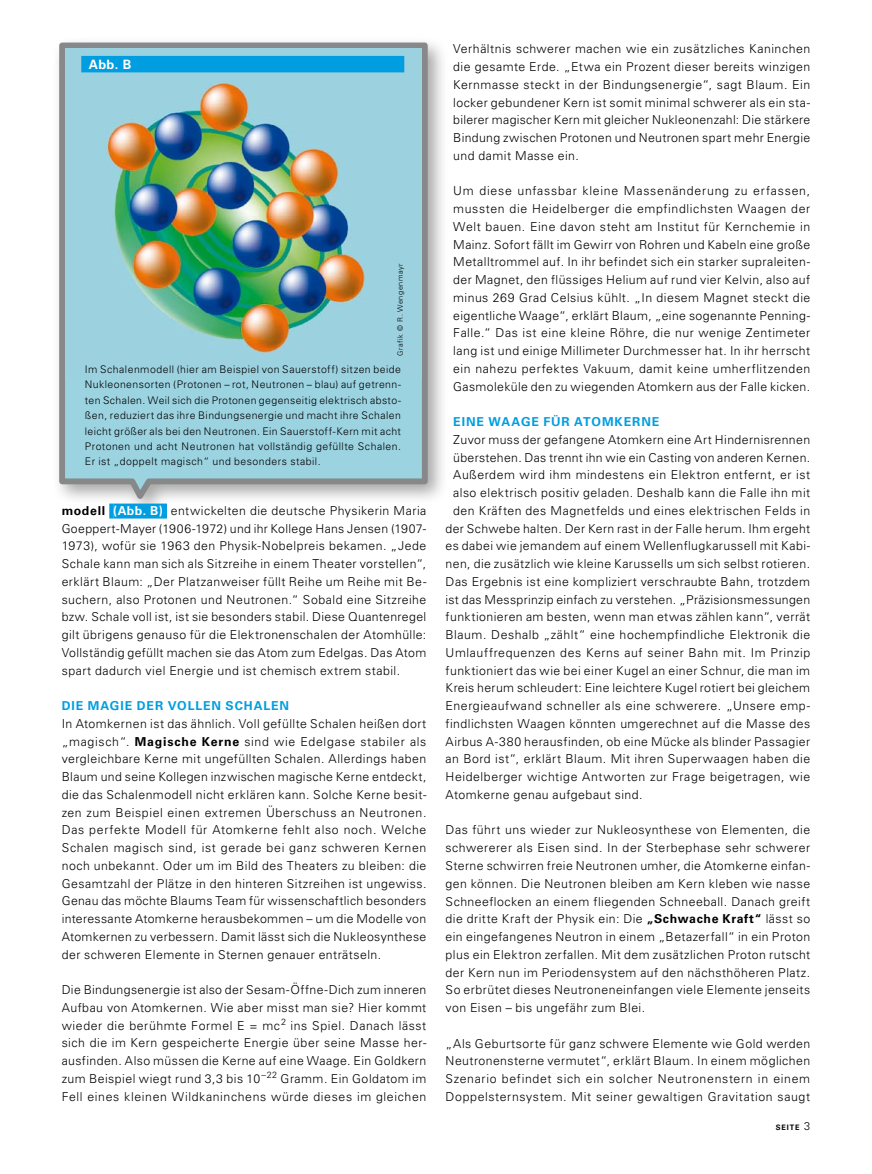
<style>
.page{position:relative;width:872px;height:1174px;background:#fff}
.page>*{position:absolute;margin:0;border:0;box-sizing:border-box;transform-origin:0 0}
.t1{font:700 12.9px "Univers LT";color:#fff}
.t2{font:300 12.3px/17.7px "Univers LT";letter-spacing:.035em;color:#000;text-align:justify}
.t3{font:700 12.3px "Univers LT";letter-spacing:.075em;color:#009ee0}
.t4{font:300 10.5px/15.5px "Univers LT";letter-spacing:.045em;color:#000;text-align:justify}
.t5{font:700 7.5px "Univers LT";letter-spacing:.125em;color:#000}
.t6{font:300 7.35px "Univers LT";letter-spacing:.07em;color:#000}
.s1{font-weight:700}
.s2{font-weight:700;color:#fff}
.s3{font-weight:300;font-size:11.25px}
</style>
<div class="page">
<div style="left:52px;top:35px;width:397px;height:484px;background:#000;opacity:.35"></div>
<svg style="left:56px;top:40px;width:375px;height:468px;background:#a7cad3"></svg>
<svg style="left:109px;top:503px;width:4px;height:15px"></svg>
<div style="left:113px;top:503px;width:54px;height:15px;background:#009ee0"></div>
<img style="left:65px;top:48px;width:356px;height:330px">
<div style="left:81px;top:56px;width:323px;height:16px;background:#009ee0"></div>
<p class="t1" style="left:89px;top:57px;width:44px">ABB. B</p>
<p class="t6" style="left:396px;top:356px;width:94px;rotate:-90deg">Grafik © R. Wengenmayr</p>
<p class="t4" style="left:85px;top:361px;width:318px">Im Schalenmodell (hier am Beispiel von Sauerstoff) sitzen beide Nukleonensorten (Protonen – rot, Neutronen – blau) auf getrenn&shy;ten Schalen. Weil sich die Protonen gegenseitig elektrisch absto&shy;ßen, reduziert das ihre Bindungsenergie und macht ihre Schalen leicht größer als bei den Neutronen. Ein Sauerstoff-Kern mit acht Protonen und acht Neutronen hat vollständig gefüllte Schalen.<br>Er ist „doppelt magisch“ und besonders stabil.</p>
<p class="t2" style="left:62px;top:501px;width:366px"><span class="s1">MODELL</span> <span class="s2">(ABB. B)</span> entwickelten die deutsche Physikerin Maria Goeppert-Mayer (1906-1972) und ihr Kollege Hans Jensen (1907- 1973), wofür sie 1963 den Physik-Nobelpreis bekamen. „Jede Schale kann man sich als Sitzreihe in einem Theater vorstellen“, erklärt Blaum: „Der Platzanweiser füllt Reihe um Reihe mit Be&shy;suchern, also Protonen und Neutronen.“ Sobald eine Sitzreihe bzw. Schale voll ist, ist sie besonders stabil. Diese Quantenregel gilt übrigens genauso für die Elektronenschalen der Atomhülle:<br>Vollständig gefüllt machen sie das Atom zum Edelgas. Das Atom spart dadurch viel Energie und ist chemisch extrem stabil.</p>
<p class="t3" style="left:62px;top:698px;width:219px">DIE MAGIE DER VOLLEN SCHALEN</p>
<p class="t2" style="left:62px;top:714px;width:366px">In Atomkernen ist das ähnlich. Voll gefüllte Schalen heißen dort „magisch“. <span class="s1">MAGISCHE KERNE</span> sind wie Edelgase stabiler als vergleichbare Kerne mit ungefüllten Schalen. Allerdings haben Blaum und seine Kollegen inzwischen magische Kerne entdeckt, die das Schalenmodell nicht erklären kann. Solche Kerne besit&shy;zen zum Beispiel einen extremen Überschuss an Neutronen.<br>Das perfekte Modell für Atomkerne fehlt also noch. Welche Schalen magisch sind, ist gerade bei ganz schweren Kernen noch unbekannt. Oder um im Bild des Theaters zu bleiben: die Gesamtzahl der Plätze in den hinteren Sitzreihen ist ungewiss.<br>Genau das möchte Blaums Team für wissenschaftlich besonders interessante Atomkerne herausbekommen – um die Modelle von Atomkernen zu verbessern. Damit lässt sich die Nukleosynthese der schweren Elemente in Sternen genauer enträtseln.</p>
<p class="t2" style="left:62px;top:981px;width:366px">Die Bindungsenergie ist also der Sesam-Öffne-Dich zum inneren Aufbau von Atomkernen. Wie aber misst man sie? Hier kommt wieder die berühmte Formel E = mc<sup>2</sup> ins Spiel. Danach lässt sich die im Kern gespeicherte Energie über seine Masse her&shy;ausfinden. Also müssen die Kerne auf eine Waage. Ein Goldkern zum Beispiel wiegt rund 3,3 bis 10<sup>–22</sup> Gramm. Ein Goldatom im Fell eines kleinen Wildkaninchens würde dieses im gleichen</p>
<p class="t2" style="left:453px;top:40px;width:358px">Verhältnis schwerer machen wie ein zusätzliches Kaninchen die gesamte Erde. „Etwa ein Prozent dieser bereits winzigen Kernmasse steckt in der Bindungsenergie“, sagt Blaum. Ein locker gebundener Kern ist somit minimal schwerer als ein sta&shy;bilerer magischer Kern mit gleicher Nukleonenzahl: Die stärkere Bindung zwischen Protonen und Neutronen spart mehr Energie und damit Masse ein.</p>
<p class="t2" style="left:453px;top:182px;width:358px">Um diese unfassbar kleine Massenänderung zu erfassen, mussten die Heidelberger die empfindlichsten Waagen der Welt bauen. Eine davon steht am Institut für Kernchemie in Mainz. Sofort fällt im Gewirr von Rohren und Kabeln eine große Metalltrommel auf. In ihr befindet sich ein starker supraleiten&shy;der Magnet, den flüssiges Helium auf rund vier Kelvin, also auf minus 269 Grad Celsius kühlt. „In diesem Magnet steckt die eigentliche Waage“, erklärt Blaum, „eine sogenannte Penning-Falle.“ Das ist eine kleine Röhre, die nur wenige Zentimeter lang ist und einige Millimeter Durchmesser hat. In ihr herrscht ein nahezu perfektes Vakuum, damit keine umherflitzenden Gasmoleküle den zu wiegenden Atomkern aus der Falle kicken.</p>
<p class="t3" style="left:453px;top:414px;width:17px">EINE</p>
<p class="t3" style="left:488px;top:414px;width:124px">WAAGE FÜR ATOMKE</p>
<p class="t3" style="left:632px;top:414px;width:19px">RNE</p>
<p class="t2" style="left:453px;top:430px;width:358px">Zuvor muss der gefangene Atomkern eine Art Hindernisrennen</p>
<p class="t2" style="left:453px;top:448px;width:358px">überstehen. Das trennt ihn wie ein Casting von anderen Kernen.</p>
<p class="t2" style="left:453px;top:466px;width:358px">Außerdem wird ihm mindestens ein Elektron entfernt, er ist</p>
<p class="t2" style="left:453px;top:484px;width:358px">also elektrisch positiv geladen. Deshalb kann die Falle ihn mit</p>
<p class="t2" style="left:453px;top:501px;width:358px">den Kräften des Magnetfelds und eines elektrischen Felds in</p>
<p class="t2" style="left:445px;top:519px;width:366px">der Schwebe halten. Der Kern rast in der Falle herum. Ihm ergeht</p>
<p class="t2" style="left:445px;top:537px;width:366px">es dabei wie jemandem auf einem Wellenflugkarussell mit Kabi-</p>
<p class="t2" style="left:445px;top:555px;width:366px">nen, die zusätzlich wie kleine Karussells um sich selbst rotieren.</p>
<p class="t2" style="left:445px;top:572px;width:366px">Das Ergebnis ist eine kompliziert verschraubte Bahn, trotzdem</p>
<p class="t2" style="left:445px;top:590px;width:366px">ist das Messprinzip einfach zu verstehen. „Präzisionsmessungen</p>
<p class="t2" style="left:445px;top:608px;width:366px">funktionieren am besten, wenn man etwas zählen kann“, verrät</p>
<p class="t2" style="left:445px;top:626px;width:366px">Blaum. Deshalb „zählt“ eine hochempfindliche Elektronik die</p>
<p class="t2" style="left:445px;top:643px;width:366px">Umlauffrequenzen des Kerns auf seiner Bahn mit. Im Prinzip</p>
<p class="t2" style="left:445px;top:661px;width:366px">funktioniert das wie bei einer Kugel an einer Schnur, die man im</p>
<p class="t2" style="left:445px;top:679px;width:366px">Kreis herum schleudert: Eine leichtere Kugel rotiert bei gleichem</p>
<p class="t2" style="left:445px;top:697px;width:366px">Energieaufwand schneller als eine schwerere. „Unsere emp-</p>
<p class="t2" style="left:445px;top:714px;width:366px">findlichsten Waagen könnten umgerechnet auf die Masse des</p>
<p class="t2" style="left:445px;top:732px;width:366px">Airbus A-380 herausfinden, ob eine Mücke als blinder Passagier</p>
<p class="t2" style="left:445px;top:750px;width:366px">an Bord ist“, erklärt Blaum. Mit ihren Superwaagen haben die</p>
<p class="t2" style="left:445px;top:768px;width:366px">Heidelberger wichtige Antworten zur Frage beigetragen, wie</p>
<p class="t2" style="left:445px;top:785px;width:199px">Atomkerne genau aufgebaut sind.</p>
<p class="t2" style="left:445px;top:821px;width:366px">Das führt uns wieder zur Nukleosynthese von Elementen, die schwererer als Eisen sind. In der Sterbephase sehr schwerer Sterne schwirren freie Neutronen umher, die Atomkerne einfan&shy;gen können. Die Neutronen bleiben am Kern kleben wie nasse Schneeflocken an einem fliegenden Schneeball. Danach greift die dritte Kraft der Physik ein: Die <span class="s1">„SCHWACHE KRAFT“</span> lässt so ein eingefangenes Neutron in einem „Betazerfall“ in ein Proton plus ein Elektron zerfallen. Mit dem zusätzlichen Proton rutscht der Kern nun im Periodensystem auf den nächsthöheren Platz.<br>So erbrütet dieses Neutroneneinfangen viele Elemente jenseits von Eisen – bis ungefähr zum Blei.</p>
<p class="t2" style="left:445px;top:1034px;width:366px">„Als Geburtsorte für ganz schwere Elemente wie Gold werden Neutronensterne vermutet“, erklärt Blaum. In einem möglichen Szenario befindet sich ein solcher Neutronenstern in einem Doppelsternsystem. Mit seiner gewaltigen Gravitation saugt</p>
<p class="t5" style="left:776px;top:1122px;width:36px">SEITE <span class="s3">3</span></p>
</div>
